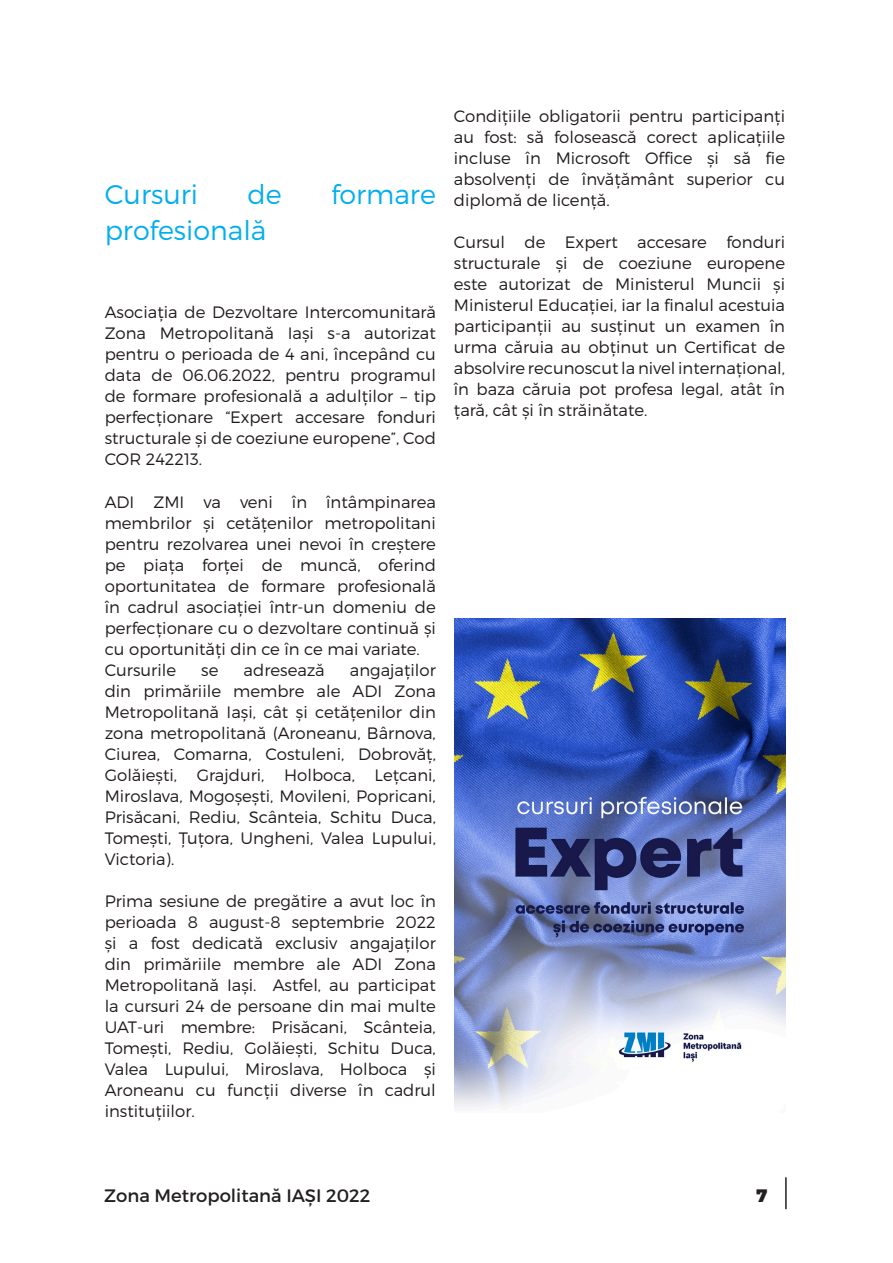
<style>
.page{position:relative;width:893px;height:1263px;background:#fff}
.page>*{position:absolute;margin:0;border:0;box-sizing:border-box;transform-origin:0 0}
.Titlu_Intalniri{font:300 27px "Montserrat";color:#00aeef}
.t1{font:18px "Montserrat";color:#231f20}
.t2{font:900 18px "Montserrat";color:#231f20}
.Content{font:300 16.5px/21px "Montserrat";color:#201a1b;text-align:justify}
</style>
<div class="page">
<hr style="left:785px;top:1177px;width:2px;height:32px;background:#231f20">
<img style="left:455px;top:619px;width:331px;height:490px">
<p class="Titlu_Intalniri" style="left:105px;top:178px;width:95px">Cursuri</p>
<p class="Titlu_Intalniri" style="left:247px;top:178px;width:36px">de</p>
<p class="Titlu_Intalniri" style="left:331px;top:178px;width:106px">formare</p>
<p class="Titlu_Intalniri" style="left:105px;top:214px;width:163px">profesională</p>
<p class="Content" style="left:105px;top:302px;width:333px">Asociația de Dezvoltare Intercomunitară Zona Metropolitană Iași s-a autorizat pentru o perioada de 4 ani, începând cu data de 06.06.2022, pentru programul de formare profesională a adulților – tip perfecționare “Expert accesare fonduri structurale și de coeziune europene”, Cod COR 242213.</p>
<p class="Content" style="left:105px;top:491px;width:333px">ADI ZMI va veni în întâmpinarea membrilor și cetățenilor metropolitani pentru rezolvarea unei nevoi în creștere pe piața forței de muncă, oferind oportunitatea de formare profesională în cadrul asociației într-un domeniu de perfecționare cu o dezvoltare continuă și cu oportunități din ce în ce mai variate.</p>
<p class="Content" style="left:105px;top:659px;width:73px">Cursurile</p>
<p class="Content" style="left:201px;top:659px;width:19px">se</p>
<p class="Content" style="left:244px;top:659px;width:82px">adresează</p>
<p class="Content" style="left:105px;top:659px;width:333px;text-indent:245px">angajaților din primăriile membre ale ADI Zona Metropolitană Iași, cât și cetățenilor din zona metropolitană (Aroneanu, Bârnova, Ciurea, Comarna, Costuleni, Dobrovăț, Golăiești, Grajduri, Holboca, Lețcani, Miroslava, Mogoșești, Movileni, Popricani, Prisăcani, Rediu, Scânteia, Schitu Duca, Tomești, Țuțora, Ungheni, Valea Lupului, Victoria).</p>
<p class="Content" style="left:105px;top:890px;width:333px">Prima sesiune de pregătire a avut loc în perioada 8 august-8 septembrie 2022 și a fost dedicată exclusiv angajaților din primăriile membre ale ADI Zona Metropolitană Iași. Astfel, au participat la cursuri 24 de persoane din mai multe UAT-uri membre: Prisăcani, Scânteia, Tomești, Rediu, Golăiești, Schitu Duca, Valea Lupului, Miroslava, Holboca și Aroneanu cu funcții diverse în cadrul instituțiilor.</p>
<p class="Content" style="left:454px;top:106px;width:333px">Condițiile obligatorii pentru participanți au fost: să folosească corect aplicațiile incluse în Microsoft Office și să fie absolvenți de învățământ superior cu diplomă de licență.</p>
<p class="Content" style="left:454px;top:232px;width:333px">Cursul de Expert accesare fonduri structurale și de coeziune europene este autorizat de Ministerul Muncii și Ministerul Educației, iar la finalul acestuia participanții au susținut un examen în urma căruia au obținut un Certificat de absolvire recunoscut la nivel internațional, în baza căruia pot profesa legal, atât în țară, cât și în străinătate.</p>
<p class="t1" style="left:104px;top:1184px;width:268px">Zona Metropolitană IAȘI 2022</p>
<p class="t2" style="left:756px;top:1184px;width:13px">7</p>
</div>
